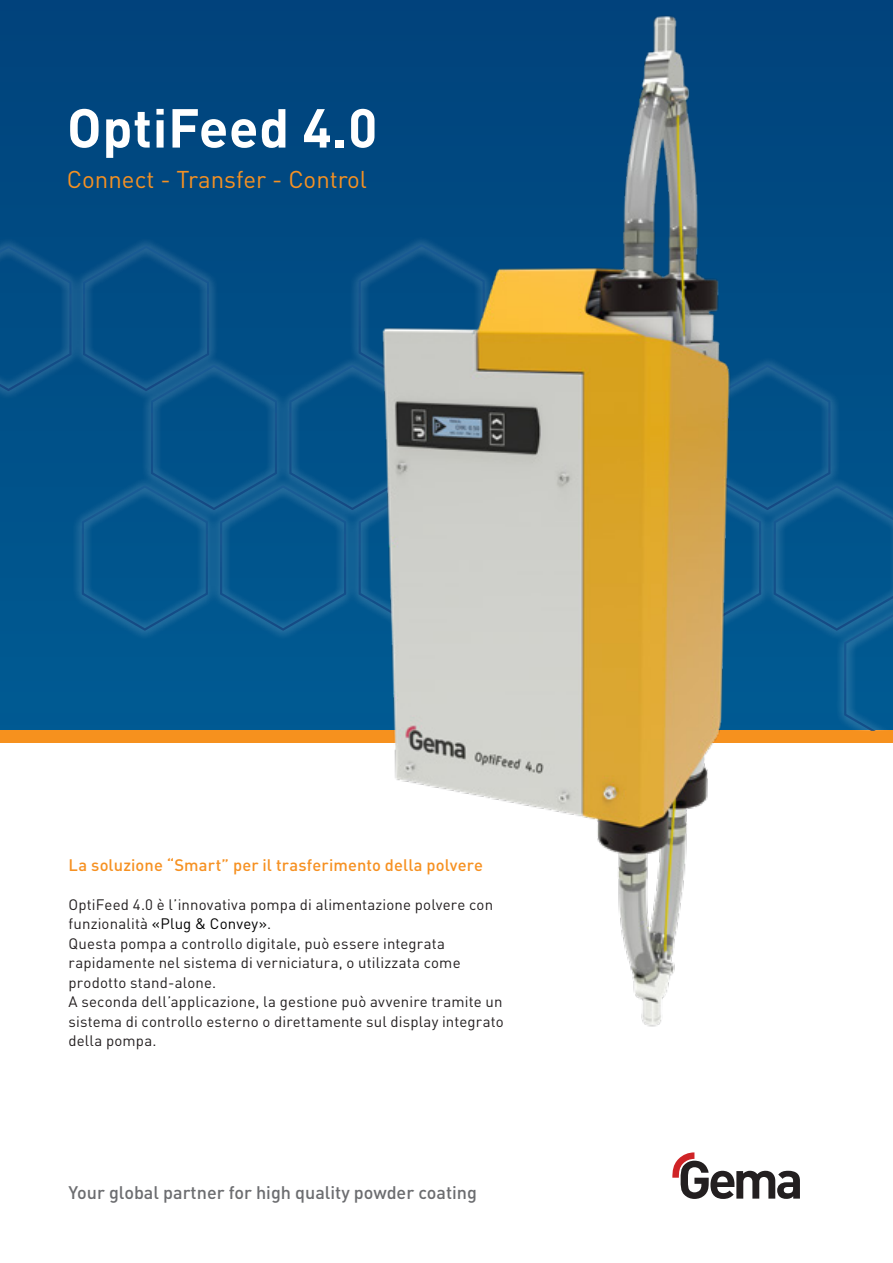
<style>
.page{position:relative;width:893px;height:1263px;background:#fff}
.page>*{position:absolute;margin:0;border:0;box-sizing:border-box;transform-origin:0 0}
.t1{font:700 54px "DIN Pro";letter-spacing:.01em;color:#fff}
.t2{font:24px "DIN Pro";color:#f69122}
.t3{font:500 18px "DIN Pro";color:#6c6d70}
.t4{font:500 16.5px "DIN Pro";letter-spacing:.005em;color:#f69122}
.t5{font:15px/19.5px "DIN Pro";letter-spacing:.01em;color:#231f20}
.s1{color:#000001}
</style>
<div class="page">
<div style="left:0;top:0;width:893px;height:737px;background:#00467f"></div>
<div style="left:0;top:730px;width:893px;height:13px;background:#f6911e"></div>
<svg style="left:672px;top:1152px;width:128px;height:47px"></svg>
<div style="left:0;top:235px;width:893px;height:495px;background:#00548c"></div>
<svg style="left:0;top:246px;width:72px;height:145px"></svg>
<svg style="left:82px;top:244px;width:811px;height:486px"></svg>
<img style="left:316px;top:15px;width:460px;height:1012px">
<h1 class="t1" style="left:67px;top:83px;width:312px">OptiFeed 4.0</h1>
<h2 class="t2" style="left:67px;top:161px;width:301px">Connect - Transfer - Control</h2>
<p class="t4" style="left:69px;top:851px;width:416px">La soluzione “Smart” per il trasferimento della polvere</p>
<p class="t5" style="left:69px;top:893px;width:437px">OptiFeed 4.0 è l’innovativa pompa di alimentazione polvere con funzionalità <span class="s1">«Plug &amp; Convey»</span>.<br>Questa pompa a controllo digitale, può essere integrata rapidamente nel sistema di verniciatura, o utilizzata come prodotto stand-alone.<br>A seconda dell’applicazione, la gestione può avvenire tramite un sistema di controllo esterno o direttamente sul display integrato della pompa.</p>
<p class="t3" style="left:69px;top:1178px;width:410px">Your global partner for high quality powder coating</p>
</div>
